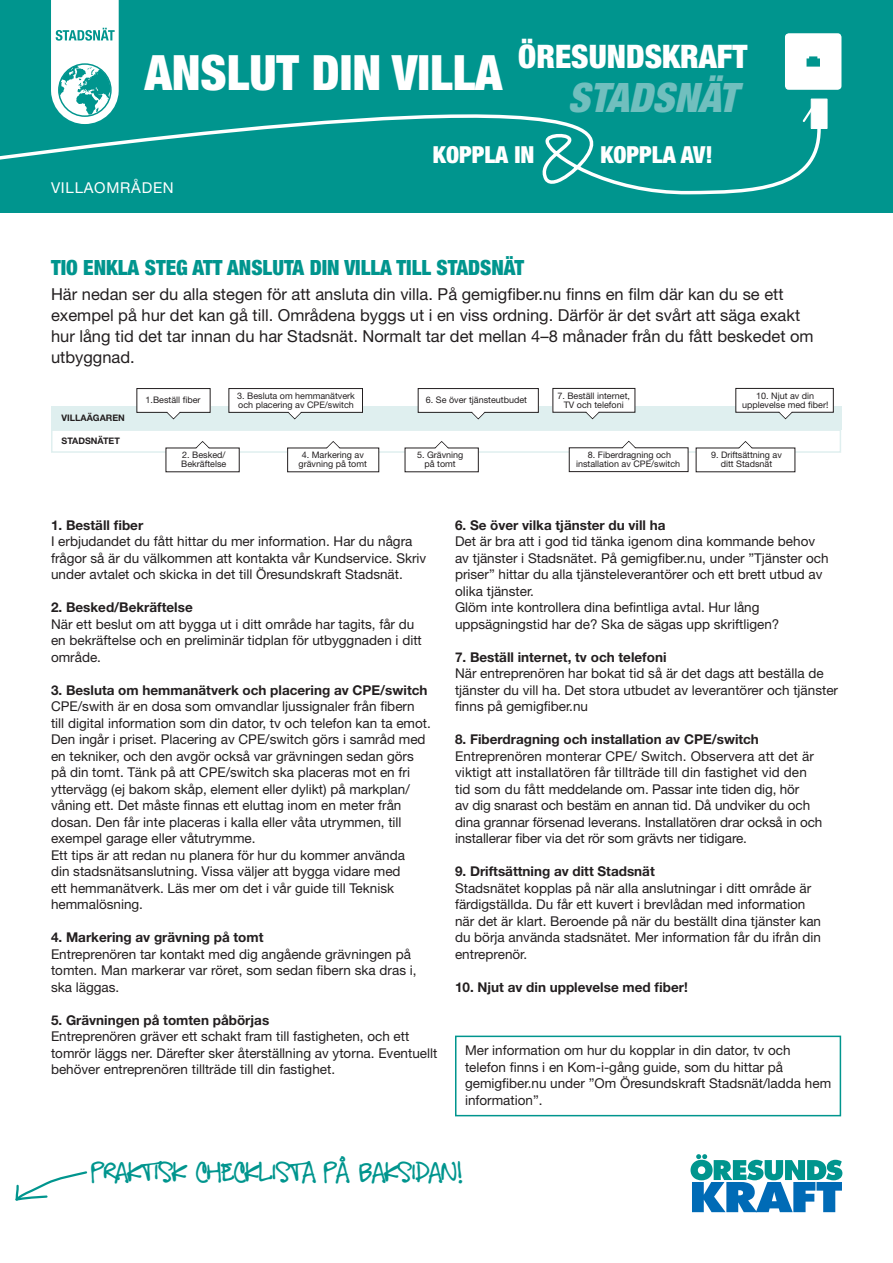
<style>
.page{position:relative;width:893px;height:1263px;background:#fff}
.page>*{position:absolute;margin:0;border:0;box-sizing:border-box;transform-origin:0 0}
._02_Brödtext{font:900 condensed 48.75px "Helvetica Neue LT Std";color:#fff}
._01_Rubbe{font:italic 900 condensed 40.65px "Helvetica Neue LT Std";color:#71bfbe}
._01_Rubbe-2{font:900 condensed 32.55px "Helvetica Neue LT Std";color:#fff}
._02_Brödtext-2{font:27px "Gregs Other Hand";color:#00958e}
._02_Brödtext-3{font:900 condensed 23.55px "Helvetica Neue LT Std";color:#fff}
._00_Huvud_Rubbe{font:900 condensed 21px "Helvetica Neue LT Std";color:#00958e}
._01B_Ingress{font:16.5px/21px "Helvetica Neue LT Std";color:#231f20}
._02_Brödtext-4{font:15px "Helvetica Neue LT Std";letter-spacing:.05em;color:#fff}
._02_Brödtext-5{font:13.5px/16.5px "Helvetica Neue LT Std";color:#231f20}
._02_Brödtext-6{font:700 13.5px "Helvetica Neue LT Std";color:#231f20}
.Under_Rubbe{font:700 13.5px "Helvetica Neue LT Std";color:#231f20}
._02_Brödtext-7{font:9px/9px "Helvetica Neue LT Std";color:#231f20;text-align:center}
._02_Brödtext-8{font:700 9px "Helvetica Neue LT Std";color:#231f20}
</style>
<div class="page">
<div style="left:0;top:0;width:893px;height:213px;background:#00958e"></div>
<svg style="left:51px;top:0;width:68px;height:66px;background:#e9f5f5"></svg>
<svg style="left:0;top:66px;width:822px;height:129px"></svg>
<svg style="left:785px;top:33px;width:56px;height:57px;background:#f1f9f9"></svg>
<div style="left:811px;top:99px;width:16px;height:29px;background:#fff"></div>
<div style="left:811px;top:99px;width:16px;height:30px;border:1px solid #fff"></div>
<svg style="left:801px;top:104px;width:12px;height:20px"></svg>
<svg style="left:690px;top:1154px;width:152px;height:58px"></svg>
<div style="left:455px;top:1035px;width:386px;height:81px;border:2px solid #00958e"></div>
<div style="left:51px;top:406px;width:790px;height:23px;background:#dfefef"></div>
<div style="left:51px;top:429px;width:790px;height:24px;border:2px solid #dfefef"></div>
<div style="left:137px;top:389px;width:73px;height:23px;background:#fff"></div>
<div style="left:136px;top:388px;width:75px;height:25px;border:1px solid #231f20"></div>
<svg style="left:165px;top:411px;width:17px;height:9px"></svg>
<div style="left:229px;top:389px;width:133px;height:23px;background:#fff"></div>
<div style="left:228px;top:388px;width:135px;height:25px;border:1px solid #231f20"></div>
<svg style="left:287px;top:411px;width:16px;height:9px"></svg>
<div style="left:418px;top:389px;width:120px;height:23px;background:#fff"></div>
<div style="left:418px;top:388px;width:121px;height:25px;border:1px solid #231f20"></div>
<svg style="left:470px;top:411px;width:16px;height:9px"></svg>
<div style="left:569px;top:448px;width:119px;height:24px;background:#fff"></div>
<div style="left:569px;top:447px;width:119px;height:25px;border:1px solid #231f20"></div>
<svg style="left:621px;top:440px;width:16px;height:9px"></svg>
<div style="left:736px;top:388px;width:97px;height:24px;background:#fff"></div>
<div style="left:735px;top:388px;width:99px;height:25px;border:1px solid #231f20"></div>
<svg style="left:777px;top:411px;width:16px;height:9px"></svg>
<div style="left:696px;top:448px;width:99px;height:24px;background:#fff"></div>
<svg style="left:737px;top:441px;width:16px;height:8px"></svg>
<div style="left:553px;top:388px;width:82px;height:24px;background:#fff"></div>
<div style="left:552px;top:388px;width:83px;height:25px;border:1px solid #231f20"></div>
<svg style="left:584px;top:411px;width:16px;height:9px"></svg>
<div style="left:405px;top:448px;width:73px;height:24px;background:#fff"></div>
<svg style="left:434px;top:441px;width:16px;height:8px"></svg>
<div style="left:288px;top:448px;width:91px;height:24px;background:#fff"></div>
<svg style="left:325px;top:441px;width:16px;height:8px"></svg>
<div style="left:166px;top:448px;width:73px;height:24px;background:#fff"></div>
<svg style="left:195px;top:441px;width:16px;height:8px"></svg>
<svg style="left:15px;top:1171px;width:73px;height:30px"></svg>
<p class="_02_Brödtext" style="left:145px;top:43px;width:359px">ANSLUT DIN VILLA</p>
<p class="_01_Rubbe-2" style="left:518px;top:36px;width:231px">ÖRESUNDSKRAFT</p>
<p class="_01_Rubbe" style="left:568px;top:72px;width:171px">STADSNÄT</p>
<p class="_02_Brödtext-4" style="left:51px;top:179px;width:124px">VILLAOMRÅDEN</p>
<p class="_02_Brödtext-3" style="left:433px;top:140px;width:103px">KOPPLA IN</p>
<p class="_02_Brödtext-3" style="left:600px;top:140px;width:114px">KOPPLA AV!</p>
<p class="_00_Huvud_Rubbe" style="left:51px;top:255px;width:475px">TIO ENKLA STEG ATT ANSLUTA DIN VILLA TILL STADSNÄT</p>
<p class="_01B_Ingress" style="left:51px;top:284px;width:764px">Här nedan ser du alla stegen för att ansluta din villa. På gemigfiber.nu finns en film där kan du se ett exempel på hur det kan gå till. Områdena byggs ut i en viss ordning. Därför är det svårt att säga exakt hur lång tid det tar innan du har Stadsnät. Normalt tar det mellan 4–8 månader från du fått beskedet om utbyggnad.</p>
<p class="_02_Brödtext-8" style="left:62px;top:412px;width:65px">VILLAÄGAREN</p>
<p class="_02_Brödtext-8" style="left:62px;top:435px;width:60px">STADSNÄTET</p>
<p class="_02_Brödtext-7" style="left:146px;top:396px;width:56px">1.Beställ fiber</p>
<p class="_02_Brödtext-7" style="left:237px;top:391px;width:119px;text-align:left">3. Besluta om hemmanätverk och placering av CPE/switch</p>
<p class="_02_Brödtext-7" style="left:426px;top:396px;width:103px">6. Se över tjänsteutbudet</p>
<p class="_02_Brödtext-7" style="left:557px;top:391px;width:74px">7. Beställ internet,<br>TV och telefoni</p>
<p class="_02_Brödtext-7" style="left:742px;top:391px;width:88px">10. Njut av din upplevelse med fiber!</p>
<p class="_02_Brödtext-7" style="left:182px;top:450px;width:45px">2. Besked/</p>
<p class="_02_Brödtext-7" style="left:181px;top:459px;width:47px">Bekräftelse</p>
<p class="_02_Brödtext-7" style="left:302px;top:450px;width:64px">4. Markering av</p>
<p class="_02_Brödtext-7" style="left:299px;top:459px;width:70px">grävning på tomt</p>
<p class="_02_Brödtext-7" style="left:417px;top:450px;width:48px">5. Grävning på tomt</p>
<p class="_02_Brödtext-7" style="left:576px;top:450px;width:106px">8. Fiberdragning och installation av CPE/switch</p>
<p class="_02_Brödtext-7" style="left:711px;top:450px;width:72px">9. Driftsättning av ditt Stadsnät</p>
<p class="Under_Rubbe" style="left:51px;top:517px;width:94px">1. Beställ fiber</p>
<p class="_02_Brödtext-5" style="left:51px;top:533px;width:377px">I erbjudandet du fått hittar du mer information. Har du några frågor så är du välkommen att kontakta vår Kundservice. Skriv under avtalet och skicka in det till Öresundskraft Stadsnät.</p>
<p class="Under_Rubbe" style="left:51px;top:599px;width:143px">2. Besked/Bekräftelse</p>
<p class="_02_Brödtext-5" style="left:51px;top:616px;width:372px">När ett beslut om att bygga ut i ditt område har tagits, får du en bekräftelse och en preliminär tidplan för utbyggnaden i ditt område.</p>
<p class="Under_Rubbe" style="left:51px;top:682px;width:378px">3. Besluta om hemmanätverk och placering av CPE/switch</p>
<p class="_02_Brödtext-5" style="left:51px;top:698px;width:381px">CPE/swith är en dosa som omvandlar ljussignaler från fibern till digital information som din dator, tv och telefon kan ta emot.<br>Den ingår i priset. Placering av CPE/switch görs i samråd med en tekniker, och den avgör också var grävningen sedan görs på din tomt. Tänk på att CPE/switch ska placeras mot en fri yttervägg (ej bakom skåp, element eller dylikt) på markplan/ våning ett. Det måste finnas ett eluttag inom en meter från dosan. Den får inte placeras i kalla eller våta utrymmen, till exempel garage eller våtutrymme.<br>Ett tips är att redan nu planera för hur du kommer använda<br>din stadsnätsanslutning. Vissa väljer att bygga vidare med<br>ett hemmanätverk. Läs mer om det i vår guide till Teknisk hemmalösning.</p>
<p class="Under_Rubbe" style="left:51px;top:929px;width:214px">4. Markering av grävning på tomt</p>
<p class="_02_Brödtext-5" style="left:51px;top:946px;width:367px">Entreprenören tar kontakt med dig angående grävningen på tomten. Man markerar var röret, som sedan fibern ska dras i, ska läggas.</p>
<p class="Under_Rubbe" style="left:51px;top:1012px;width:220px">5. Grävningen på tomten påbörjas</p>
<p class="_02_Brödtext-5" style="left:51px;top:1028px;width:388px">Entreprenören gräver ett schakt fram till fastigheten, och ett tomrör läggs ner. Därefter sker återställning av ytorna. Eventuellt behöver entreprenören tillträde till din fastighet.</p>
<p class="_02_Brödtext-6" style="left:455px;top:517px;width:212px">6. Se över vilka tjänster du vill ha</p>
<p class="_02_Brödtext-5" style="left:455px;top:533px;width:375px">Det är bra att i god tid tänka igenom dina kommande behov av tjänster i Stadsnätet. På gemigfiber.nu, under ”Tjänster och priser” hittar du alla tjänsteleverantörer och ett brett utbud av olika tjänster.</p>
<p class="_02_Brödtext-5" style="left:455px;top:599px;width:326px">Glöm inte kontrollera dina befintliga avtal. Hur lång uppsägningstid har de? Ska de sägas upp skriftligen?</p>
<p class="_02_Brödtext-6" style="left:455px;top:649px;width:213px">7. Beställ internet, tv och telefoni</p>
<p class="_02_Brödtext-5" style="left:455px;top:665px;width:385px">När entreprenören har bokat tid så är det dags att beställa de tjänster du vill ha. Det stora utbudet av leverantörer och tjänster finns på gemigfiber.nu</p>
<p class="_02_Brödtext-6" style="left:455px;top:731px;width:305px">8. Fiberdragning och installation av CPE/switch</p>
<p class="_02_Brödtext-5" style="left:455px;top:748px;width:369px">Entreprenören monterar CPE/ Switch. Observera att det är viktigt att installatören får tillträde till din fastighet vid den tid som du fått meddelande om. Passar inte tiden dig, hör<br>av dig snarast och bestäm en annan tid. Då undviker du och dina grannar försenad leverans. Installatören drar också in och installerar fiber via det rör som grävts ner tidigare.</p>
<p class="_02_Brödtext-6" style="left:455px;top:863px;width:201px">9. Driftsättning av ditt Stadsnät</p>
<p class="_02_Brödtext-5" style="left:455px;top:880px;width:368px">Stadsnätet kopplas på när alla anslutningar i ditt område är färdigställda. Du får ett kuvert i brevlådan med information när det är klart. Beroende på när du beställt dina tjänster kan du börja använda stadsnätet. Mer information får du ifrån din entreprenör.</p>
<p class="_02_Brödtext-6" style="left:455px;top:979px;width:234px">10. Njut av din upplevelse med fiber!</p>
<p class="_02_Brödtext-5" style="left:465px;top:1042px;width:368px">Mer information om hur du kopplar in din dator, tv och telefon finns i en Kom-i-gång guide, som du hittar på gemigfiber.nu under ”Om Öresundskraft Stadsnät/ladda hem information”.</p>
<p class="_02_Brödtext-2" style="left:92px;top:1156px;width:373px">PRAKTISK CHECKLISTA PÅ BAKSIDAN!</p>
</div>
